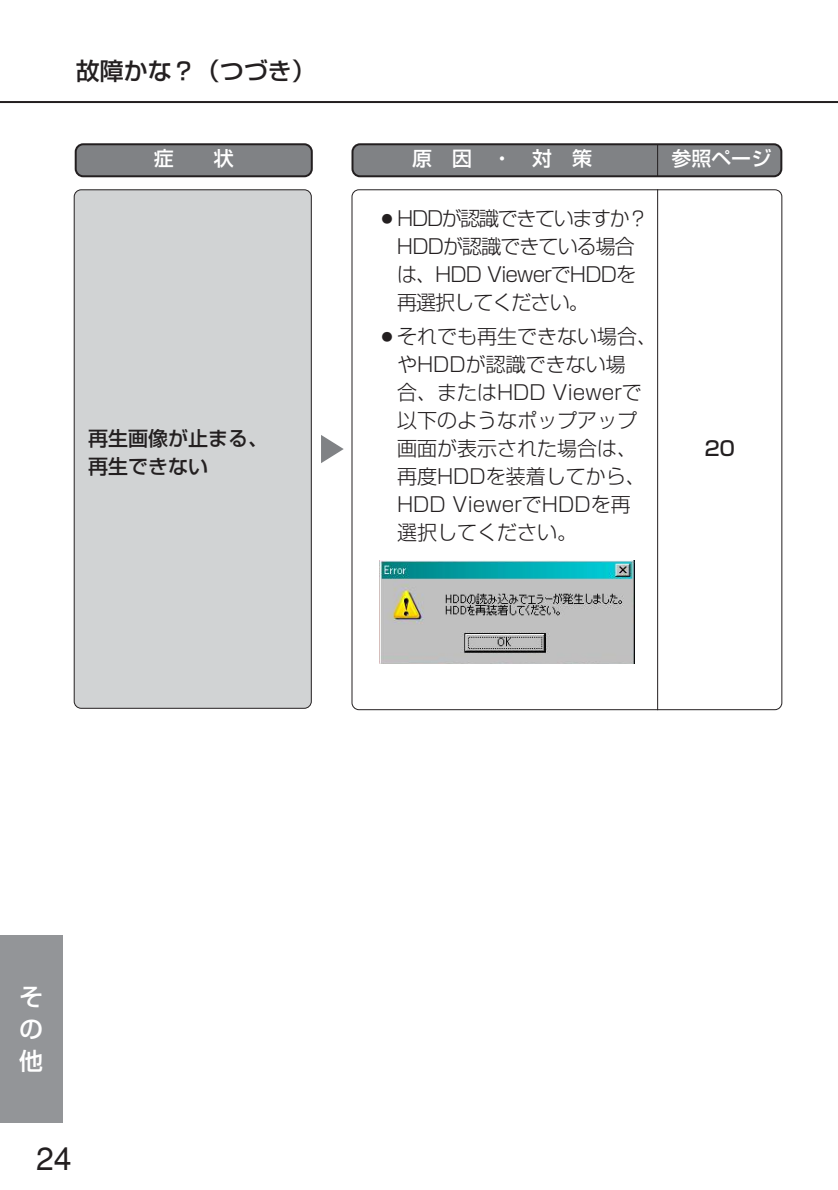
<style>
.page{position:relative;width:838px;height:1190px;background:#fff}
.page>*{position:absolute;margin:0;border:0;box-sizing:border-box;transform-origin:0 0}
.t1{font:32px "Helvetica";color:#231f20}
.t2{font:500 24px "Shin Go";color:#231f20}
.t3{font:500 24px/32px "Shin Go";color:#fff;text-align:justify}
.t4{font:300 20px/28px "Shin Go";color:#231f20}
.t5{font:300 20px/28px "Shin Go";letter-spacing:-.045em;color:#231f20}
.t6{font:500 20px "Shin Go";color:#fff}
.t7{font:500 20px/28px "Shin Go";color:#231f20}
</style>
<div class="page">
<hr style="left:0;top:101px;width:838px;height:2px;background:#231f20">
<div style="left:0;top:935px;width:62px;height:188px;background:#939598"></div>
<div style="left:74px;top:190px;width:237px;height:518px;background:#d1d3d4;border-radius:7px"></div>
<div style="left:74px;top:189px;width:238px;height:520px;border:2px solid #231f20;border-radius:8px"></div>
<svg style="left:321px;top:435px;width:23px;height:28px"></svg>
<div style="left:352px;top:189px;width:430px;height:521px;border:2px solid #231f20;border-radius:8px"></div>
<hr style="left:657px;top:189px;width:1px;height:521px;background:#231f20">
<svg style="left:75px;top:143px;width:238px;height:34px;background:#76777a"></svg>
<svg style="left:352px;top:143px;width:430px;height:34px;background:#76787a"></svg>
<hr style="left:657px;top:144px;width:1px;height:32px;background:#231f20">
<svg style="left:380px;top:663px;width:255px;height:1px"></svg>
<img style="left:380px;top:561px;width:255px;height:102px">
<p class="t2" style="left:76px;top:62px;width:242px">故障かな？（つづき）</p>
<p class="t6" style="left:154px;top:151px;width:81px">症　　状</p>
<p class="t6" style="left:412px;top:151px;width:182px">原　因　・　対　策</p>
<p class="t6" style="left:671px;top:151px;width:101px">参照ページ</p>
<p class="t7" style="left:88px;top:426px;width:181px">再生画像が止まる、再生できない</p>
<p class="t5" style="left:397px;top:207px;width:253px;text-indent:-20px">○HDDが認識できていますか？<br>HDDが認識できている場合は、HDD ViewerでHDDを再選択してください。</p>
<p class="t4" style="left:397px;top:325px;width:262px;text-indent:-20px">○それでも再生できない場合、やHDDが認識できない場<br>合、またはHDD Viewerで以下のようなポップアップ画面が表示された場合は、再度HDDを装着してから、<br>HDD ViewerでHDDを再<br>選択してください。</p>
<p class="t7" style="left:705px;top:437px;width:32px">20</p>
<p class="t3" style="left:19px;top:983px;width:25px">その他</p>
<h1 class="t1" style="left:36px;top:1147px;width:37px">24</h1>
</div>
